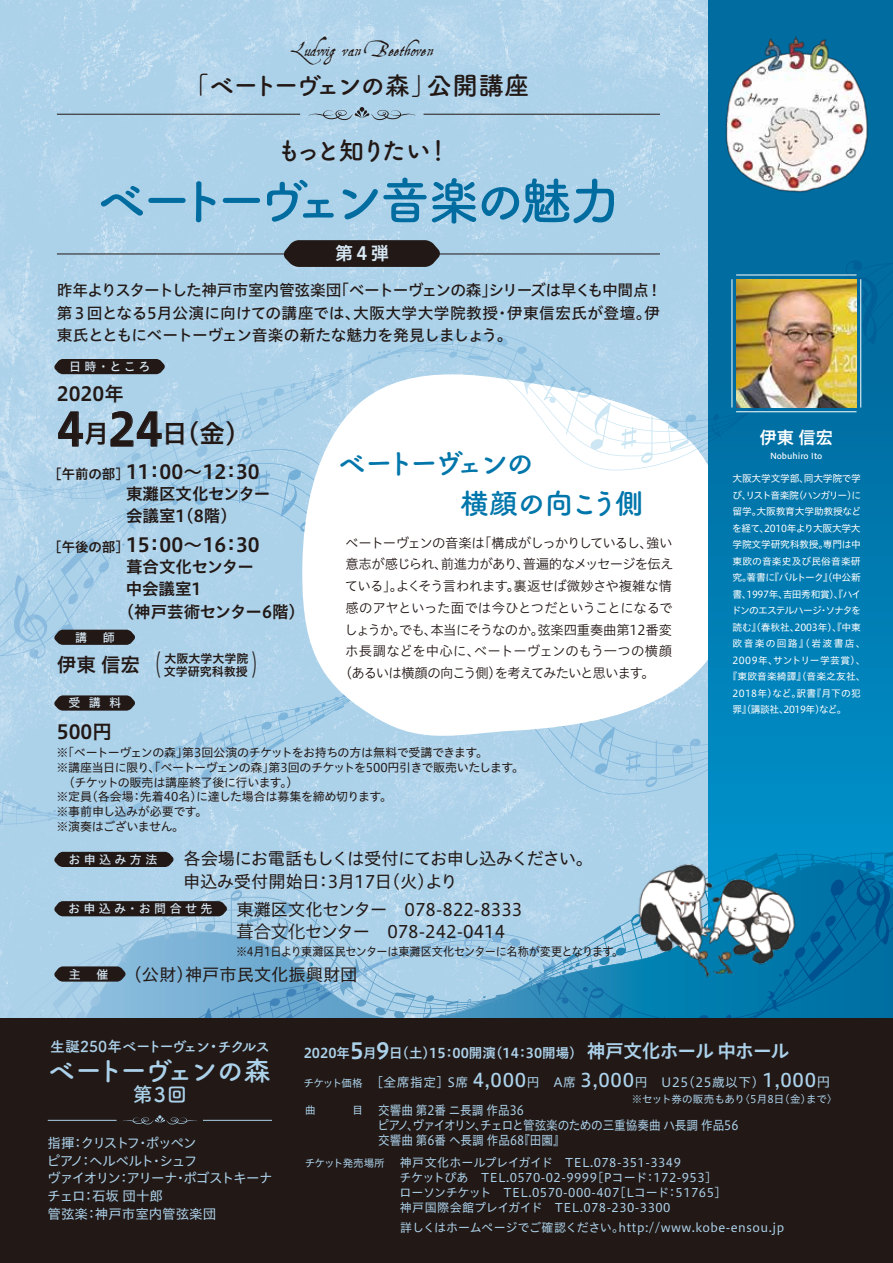
<style>
.page{position:relative;width:893px;height:1263px;background:#acd2eb}
.page>*{position:absolute;margin:0;border:0;box-sizing:border-box;transform-origin:0 0}
.t1{font:700 51px "Tsuku A Rd Gothic";letter-spacing:-.1em;color:#006ca0}
.t2{font:700 28.5px/39.3px "Tsuku B Rd Gothic";letter-spacing:-.12em;color:#0076ab}
.t3{font:700 27.75px "Tsuku A Rd Gothic";letter-spacing:-.125em;color:#acd2eb}
.t4{font:27.6px "Hiragino UD Sans Std W5";color:#221815;scale:.43 1}
.t5{font:700 25.5px "Tsuku A Rd Gothic";letter-spacing:-.08em;color:#221815}
.t6{font:25.5px "Hiragino UD Sans Std W6";color:#221815}
.t7{font:700 25.5px "Tsuku A Rd Gothic";letter-spacing:-.175em;color:#221815}
.t8{font:700 20.25px "Tsuku A Rd Gothic";color:#acd2eb}
.t9{font:19.5px "Hiragino UD Sans Std W6";color:#221815}
.t10{font:18.15px "Hiragino UD Sans Std W6";color:#d8e9f6}
.t11{font:18px "Aquiline Two";color:#221815}
.t12{font:17.25px/22.5px "Hiragino UD Sans Std W4";color:#221815}
.t13{font:17.25px/22.5px "Hiragino UD Sans Std W4";letter-spacing:-.035em;color:#221815}
.t14{font:17.25px "Hiragino UD Sans Std W6";color:#fff}
.t15{font:16.5px/22.5px "Hiragino UD Sans Std W6";color:#221815}
.t16{font:16.5px "Hiragino UD Sans Std W6";letter-spacing:-.02em;color:#221815}
.t17{font:15.75px/22.5px "Hiragino UD Sans Std W5";letter-spacing:-.02em;color:#221815}
.t18{font:700 15px "Tsuku A Rd Gothic";letter-spacing:-.06em;color:#acd2eb}
.t19{font:13.5px "Hiragino UD Sans Std W3";letter-spacing:-.035em;color:#221815}
.t20{font:13.5px/17.7px "Hiragino UD Sans Std W4";letter-spacing:-.06em;color:#acd2eb}
.t21{font:13.5px "Hiragino UD Sans Std W6";color:#acd2eb}
.t22{font:13.5px "Hiragino UD Sans Std W3";letter-spacing:-.065em;color:#221815}
.t23{font:13.5px "Hiragino UD Sans Std W3";letter-spacing:-.055em;color:#221815}
.t24{font:13.5px "Hiragino UD Sans Std W3";letter-spacing:-.07em;color:#221815}
.t25{font:13.5px "Hiragino UD Sans Std W3";letter-spacing:.005em;color:#221815}
.t26{font:13.5px "Hiragino UD Sans Std W6";letter-spacing:-.015em;color:#221815}
.t27{font:12.75px/15px "Hiragino UD Sans Std W4";color:#acd2eb;scale:.91 1}
.t28{font:12.75px "Hiragino UD Sans Std W4";letter-spacing:.04em;color:#acd2eb}
.t29{font:12px/15px "Hiragino UD Sans Std W4";letter-spacing:.04em;color:#acd2eb}
.t30{font:12px/14.7px "Hiragino UD Sans Std W4";letter-spacing:-.035em;color:#221815}
.t31{font:12px "Hiragino UD Sans Std W4";letter-spacing:-.035em;color:#221815;scale:.93 1}
.t32{font:12px "Hiragino UD Sans Std W5";letter-spacing:.285em;color:#d8e9f6}
.t33{font:12px/13.5px "Hiragino UD Sans Std W6";color:#221815}
.t34{font:10.5px "Hiragino UD Sans Std W4";letter-spacing:-.015em;color:#acd2eb}
.t35{font:10.5px "Hiragino UD Sans Std W4";letter-spacing:-.06em;color:#acd2eb}
.t36{font:9.75px "Hiragino UD Sans Std W4";letter-spacing:-.025em;color:#fff}
.t37{font:9.75px "Hiragino UD Sans Std W4";letter-spacing:-.11em;color:#fff}
.t38{font:9.75px "Hiragino UD Sans Std W4";letter-spacing:-.055em;color:#fff}
.t39{font:9.75px "Hiragino UD Sans Std W4";letter-spacing:.045em;color:#fff}
.t40{font:9.75px "Hiragino UD Sans Std W4";letter-spacing:.03em;color:#fff}
.t41{font:9.75px "Hiragino UD Sans Std W4";letter-spacing:-.095em;color:#fff}
.t42{font:9.75px "Hiragino UD Sans Std W4";letter-spacing:.01em;color:#fff}
.t43{font:9.75px "Hiragino UD Sans Std W4";letter-spacing:.015em;color:#fff}
.t44{font:9.75px "Hiragino UD Sans Std W4";letter-spacing:.14em;color:#fff}
.t45{font:8.25px "Hiragino UD Sans Std W5";color:#fff}
.s1{font-size:45px}
.s2{font-family:"Koz Go Pr 6 N"}
.s3{font-family:"Hiragino UD Sans Std W5";font-size:12px;color:#d8e9f6}
.s4{font-size:22.2px}
.s5{font-size:18.75px}
.s6{font-size:10.5px}
.s7{font-family:"Hiragino UD Sans Std W5";font-size:18.75px}
.s8{font-size:13.5px}
</style>
<div class="page">
<svg style="left:302px;top:365px;width:406px;height:380px;background:#f1f7fb"></svg>
<svg style="left:708px;top:0;width:185px;height:863px;background:#007ab0"></svg>
<svg style="left:796px;top:863px;width:97px;height:155px;background:#006da2"></svg>
<svg style="left:0;top:851px;width:796px;height:167px"></svg>
<svg style="left:570px;top:386px;width:6px;height:5px"></svg>
<div style="left:0;top:1018px;width:893px;height:245px;background:#221815"></div>
<img style="left:736px;top:279px;width:120px;height:128px">
<svg style="left:308px;top:107px;width:108px;height:13px"></svg>
<hr style="left:423px;top:114px;width:237px;height:1px;background:#221815">
<hr style="left:57px;top:254px;width:603px;height:1px;background:#221815">
<hr style="left:57px;top:114px;width:243px;height:1px;background:#221815">
<svg style="left:283px;top:240px;width:157px;height:27px;background:#2b2423"></svg>
<svg style="left:0;top:359px;width:330px;height:141px"></svg>
<svg style="left:54px;top:630px;width:81px;height:15px"></svg>
<svg style="left:0;top:695px;width:334px;height:129px"></svg>
<div style="left:54px;top:852px;width:120px;height:15px;background:#221815"></div>
<svg style="left:54px;top:901px;width:173px;height:15px;background:#271f1d"></svg>
<svg style="left:0;top:962px;width:343px;height:56px"></svg>
<svg style="left:122px;top:1115px;width:75px;height:9px"></svg>
<hr style="left:203px;top:1120px;width:69px;height:1px;background:#acd2eb">
<hr style="left:48px;top:1120px;width:69px;height:1px;background:#acd2eb">
<img style="left:700px;top:29px;width:187px;height:187px">
<img style="left:616px;top:817px;width:196px;height:196px">
<hr style="left:736px;top:275px;width:120px;height:1px;background:#fff">
<hr style="left:736px;top:411px;width:120px;height:1px;background:#fff">
<hr style="left:860px;top:279px;width:1px;height:128px;background:#fff">
<hr style="left:732px;top:279px;width:1px;height:128px;background:#fff">
<h3 class="t11" style="left:290px;top:39px;width:145px">Ludwig van Beethoven</h3>
<h3 class="t5" style="left:184px;top:65px;width:348px">「ベートーヴェンの森」公開講座</h3>
<h3 class="t7" style="left:276px;top:131px;width:176px">もっと知りたい！</h3>
<h1 class="t1" style="left:95px;top:161px;width:527px">ベートーヴェン音楽の魅力</h1>
<h3 class="t10" style="left:335px;top:240px;width:55px">第4弾</h3>
<h3 class="t17" style="left:57px;top:278px;width:607px">昨年よりスタートした神戸市室内管弦楽団「ベートーヴェンの森」シリーズは早くも中間点！第３回となる5月公演に向けての講座では、大阪大学大学院教授・伊東信宏氏が登壇。伊東氏とともにベートーヴェン音楽の新たな魅力を発見しましょう。</h3>
<p class="t32" style="left:69px;top:358px;width:83px">日時・ところ</p>
<h3 class="t9" style="left:57px;top:379px;width:68px">2020年</h3>
<h3 class="t6" style="left:57px;top:414px;width:195px"><span class="s1">4</span>月<span class="s1">24</span>日（金）</h3>
<h3 class="t9" style="left:126px;top:456px;width:135px">11：00～12：30</h3>
<h3 class="t15" style="left:126px;top:482px;width:146px">東灘区文化センター会議室1(8階)</h3>
<p class="t26" style="left:48px;top:463px;width:82px">［午前の部］</p>
<h3 class="t9" style="left:126px;top:529px;width:135px">15：00～16：30</h3>
<h3 class="t16" style="left:126px;top:554px;width:129px">葺合文化センター</h3>
<h3 class="t15" style="left:126px;top:577px;width:77px">中会議室1</h3>
<h3 class="t15" style="left:118px;top:600px;width:189px">（神戸芸術センター6階）</h3>
<p class="t26" style="left:48px;top:536px;width:82px">［午後の部］</p>
<p class="t32" style="left:75px;top:628px;width:13px">講</p>
<p class="t32" style="left:103px;top:628px;width:13px">師</p>
<h3 class="t9" style="left:57px;top:650px;width:85px">伊東 信宏</h3>
<p class="t32" style="left:69px;top:694px;width:54px">受講料</p>
<h3 class="t9" style="left:57px;top:716px;width:56px">500円</h3>
<h3 class="t4" style="left:149px;top:644px;width:29px">（</h3>
<p class="t33" style="left:164px;top:651px;width:86px">大阪大学大学院文学研究科教授</p>
<h3 class="t4" style="left:252px;top:644px;width:29px">）</h3>
<h2 class="t2" style="left:337px;top:442px;width:308px">ベートーヴェンの<br>　　　　横顔の向こう側</h2>
<p class="t22" style="left:345px;top:532px;width:329px">ベートーヴェンの音楽は「構成がしっかりしているし、強い</p>
<p class="t23" style="left:345px;top:554px;width:330px">意志が感じられ、前進力があり、普遍的なメッセージを伝え</p>
<p class="t19" style="left:345px;top:576px;width:329px">ている」。よくそう言われます。裏返せば微妙さや複雑な情</p>
<p class="t19" style="left:345px;top:597px;width:328px">感のアヤといった面では今ひとつだということになるで</p>
<p class="t19" style="left:345px;top:619px;width:329px">しょうか。でも、本当にそうなのか。弦楽四重奏曲第12番変</p>
<p class="t25" style="left:345px;top:641px;width:329px">ホ長調などを中心に、ベートーヴェンのもう一つの横顔</p>
<p class="t24" style="left:339px;top:663px;width:318px">（あるいは横顔の向こう側）を考えてみたいと思います。</p>
<p class="t30" style="left:57px;top:745px;width:469px">※「ベートーヴェンの森」第3回公演のチケットをお持ちの方は無料で受講できます。<br>※講座当日に限り、「ベートーヴェンの森」第3回のチケットを500円引きで販売いたします。　（チケットの販売は講座終了後に行います。）<br>※定員（各会場：先着40名）に達した場合は募集を締め切ります。<br>※事前申し込みが必要です。<br>※演奏はございません。</p>
<p class="t32" style="left:69px;top:850px;width:90px">お申込み方法</p>
<h3 class="t13" style="left:183px;top:846px;width:411px">各会場にお電話もしくは受付にてお申し込みください。申込み受付開始日：3月17日（火）より</h3>
<p class="t32" style="left:68px;top:900px;width:146px">お申込み・お問合せ先</p>
<h3 class="t12" style="left:236px;top:897px;width:287px">東灘区文化センター　078-822-8333<span class="s2">葺合文化</span>センター　078-242-0414</h3>
<p class="t31" style="left:236px;top:942px;width:418px">※4月1日より東灘区民センターは東灘区文化センターに名称が変更となります。</p>
<p class="t32" style="left:69px;top:965px;width:13px">主</p>
<h3 class="t12" style="left:96px;top:962px;width:263px"><span class="s3">催</span> （公財）神戸市民文化振興財団</h3>
<h3 class="t14" style="left:759px;top:425px;width:75px">伊東 信宏</h3>
<p class="t45" style="left:770px;top:449px;width:54px">Nobuhiro Ito</p>
<p class="t36" style="left:733px;top:471px;width:130px">大阪大学文学部、同大学院で学</p>
<p class="t37" style="left:732px;top:487px;width:130px">び、リスト音楽院（ハンガリー）に</p>
<p class="t36" style="left:733px;top:504px;width:130px">留学。大阪教育大学助教授など</p>
<p class="t36" style="left:732px;top:520px;width:130px">を経て、2010年より大阪大学大</p>
<p class="t36" style="left:733px;top:537px;width:130px">学院文学研究科教授。専門は中</p>
<p class="t43" style="left:733px;top:553px;width:130px">東欧の音楽史及び民俗音楽研</p>
<p class="t38" style="left:733px;top:570px;width:130px">究。著書に『バルトーク』（中公新</p>
<p class="t36" style="left:733px;top:586px;width:130px">書、1997年、吉田秀和賞）、『ハイ</p>
<p class="t41" style="left:732px;top:603px;width:131px">ドンのエステルハージ・ソナタを</p>
<p class="t36" style="left:733px;top:619px;width:130px">読む』（春秋社、2003年）、『中東</p>
<p class="t44" style="left:733px;top:636px;width:135px">欧音楽の回路』（岩波書店、</p>
<p class="t39" style="left:733px;top:652px;width:135px">2009年、サントリー学芸賞）、</p>
<p class="t42" style="left:728px;top:669px;width:139px">『東欧音楽綺譚』（音楽之友社、</p>
<p class="t40" style="left:733px;top:685px;width:130px">2018年）など。訳書『月下の犯</p>
<p class="t36" style="left:733px;top:702px;width:115px">罪』（講談社、2019年）など。</p>
<p class="t18" style="left:50px;top:1035px;width:222px">生誕250年ベートーヴェン・チクルス</p>
<h3 class="t3" style="left:48px;top:1048px;width:225px">ベートーヴェンの森</h3>
<h3 class="t8" style="left:133px;top:1079px;width:56px">第3回</h3>
<p class="t20" style="left:47px;top:1133px;width:227px">指揮：クリストフ・ポッペン<br>ピアノ：ヘルベルト・シュフ<br>ヴァイオリン：アリーナ・ポゴストキーナチェロ：石坂 団十郎<br>管弦楽：神戸市室内管弦楽団</p>
<p class="t21" style="left:304px;top:1042px;width:487px">2020年<span class="s4">5</span>月<span class="s4">9</span>日（土）15：00開演（14：30開場） <span class="s5">神戸文化ホール 中ホール</span></p>
<p class="t28" style="left:304px;top:1072px;width:528px"><span class="s6">チケット価格</span> ［全席指定］S席 <span class="s7">4,000</span>円　A席 <span class="s7">3,000</span>円　U25（25歳以下）<span class="s7">1,000</span><span class="s8">円</span></p>
<p class="t34" style="left:305px;top:1102px;width:12px">曲</p>
<p class="t34" style="left:353px;top:1102px;width:12px">目</p>
<p class="t34" style="left:632px;top:1091px;width:207px">※セット券の販売もあり〈5月8日（金）まで〉</p>
<p class="t27" style="left:378px;top:1102px;width:411px">交響曲 第2番 ニ長調 作品36　<br>ピアノ、ヴァイオリン、チェロと管弦楽のための三重協奏曲 ハ長調 作品56　交響曲 第6番 ヘ長調 作品68『田園』</p>
<p class="t35" style="left:305px;top:1155px;width:81px">チケット発売場所</p>
<p class="t29" style="left:399px;top:1154px;width:329px">神戸文化ホールプレイガイド　TEL.078-351-3349<br>チケットぴあ　TEL.0570-02-9999［Pコード：172-953］ローソンチケット　TEL.0570-000-407［Lコード：51765］神戸国際会館プレイガイド　TEL.078-230-3300</p>
<p class="t29" style="left:400px;top:1219px;width:385px">詳しくはホームページでご確認ください。http://www.kobe-ensou.jp</p>
</div>
